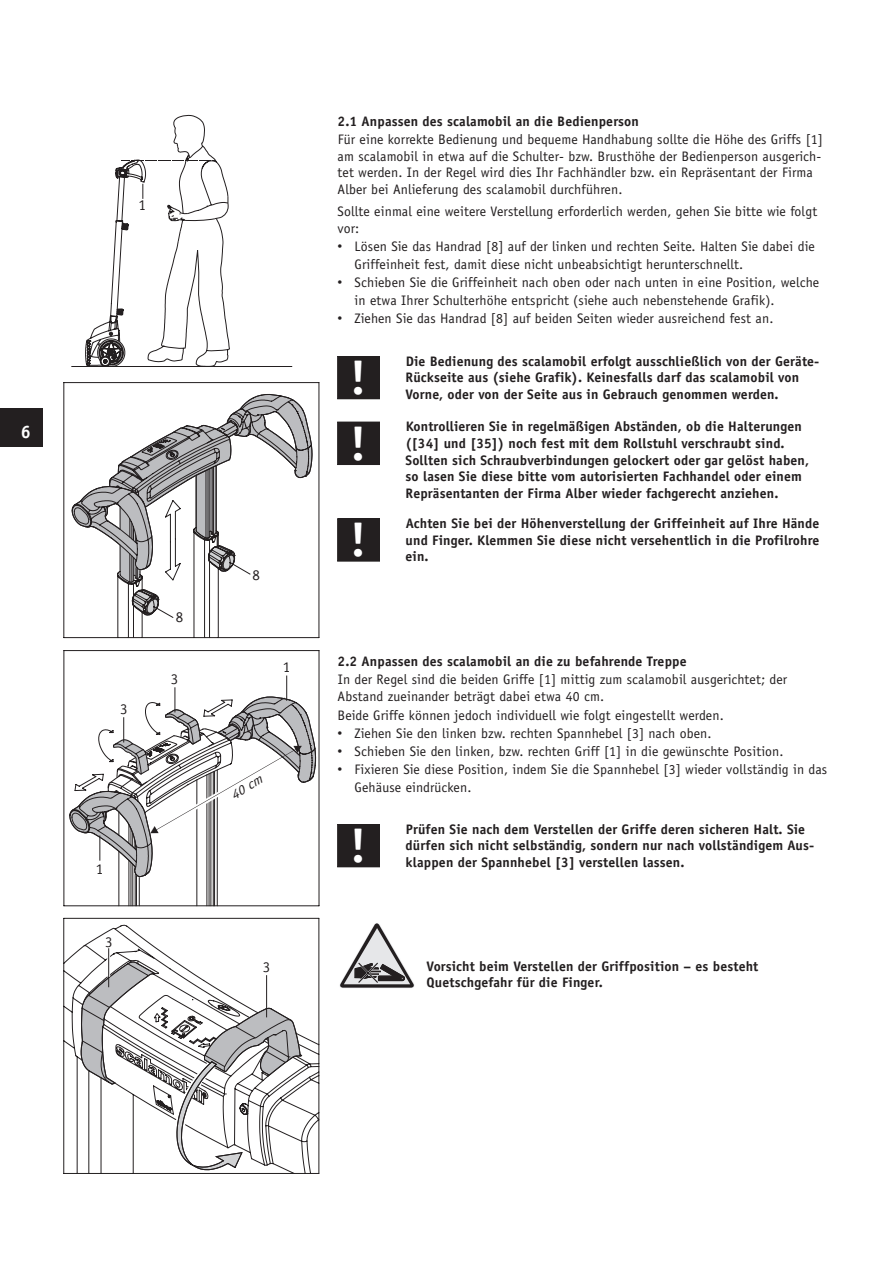
<style>
.page{position:relative;width:893px;height:1263px;background:#fff}
.page>*{position:absolute;margin:0;border:0;box-sizing:border-box;transform-origin:0 0}
.t1{font:700 47.55px/65.7px "Officina Sans";color:#fff}
.t2{font:700 18px "Officina Sans";color:#fff}
.t3{font:15.15px "Officina Sans LT";color:#231f20}
.t4{font:14.85px "Officina Sans LT";color:#231f20}
.t5{font:13.8px/16.5px "Officina Sans";letter-spacing:.01em;color:#231f20}
.t6{font:700 13.8px/16.5px "Officina Sans";letter-spacing:.01em;color:#231f20}
.t7{font:italic 13.35px "Officina Sans LT";color:#231f20;scale:1.04 1}
.s1{font-family:"Arial"}
</style>
<div class="page">
<div style="left:0;top:408px;width:43px;height:38px;background:#231f20"></div>
<svg style="left:71px;top:115px;width:222px;height:252px"></svg>
<svg style="left:85px;top:146px;width:144px;height:221px"></svg>
<svg style="left:63px;top:382px;width:256px;height:256px"></svg>
<svg style="left:72px;top:394px;width:241px;height:224px"></svg>
<div style="left:338px;top:356px;width:42px;height:43px;background:#231f20"></div>
<div style="left:338px;top:422px;width:42px;height:42px;background:#231f20"></div>
<div style="left:338px;top:422px;width:42px;height:43px;border:1px solid #231f20"></div>
<div style="left:338px;top:519px;width:42px;height:42px;background:#231f20"></div>
<div style="left:338px;top:518px;width:42px;height:43px;border:1px solid #231f20"></div>
<svg style="left:63px;top:650px;width:257px;height:256px"></svg>
<svg style="left:69px;top:675px;width:247px;height:202px"></svg>
<svg style="left:63px;top:918px;width:257px;height:256px"></svg>
<svg style="left:81px;top:961px;width:220px;height:209px"></svg>
<hr style="left:266px;top:975px;width:1px;height:42px;background:#231f20">
<hr style="left:107px;top:954px;width:3px;height:23px;background:#fff">
<hr style="left:108px;top:948px;width:1px;height:39px;background:#231f20">
<div style="left:338px;top:824px;width:42px;height:43px;background:#231f20"></div>
<svg style="left:339px;top:923px;width:76px;height:65px"></svg>
<h2 class="t2" style="left:21px;top:420px;width:12px">6</h2>
<p class="t3" style="left:138px;top:196px;width:9px">1</p>
<p class="t4" style="left:120px;top:700px;width:9px">3</p>
<p class="t4" style="left:176px;top:608px;width:9px">8</p>
<p class="t4" style="left:171px;top:670px;width:9px">3</p>
<p class="t4" style="left:96px;top:860px;width:9px">1</p>
<p class="t4" style="left:105px;top:933px;width:9px">3</p>
<p class="t4" style="left:253px;top:566px;width:9px">8</p>
<p class="t4" style="left:283px;top:659px;width:9px">1</p>
<p class="t7" style="left:228px;top:789px;width:34px;rotate:-31deg">40 cm</p>
<p class="t4" style="left:263px;top:958px;width:9px">3</p>
<p class="t6" style="left:338px;top:113px;width:303px">2.1 Anpassen des scalamobil an die Bedienperson</p>
<p class="t5" style="left:338px;top:131px;width:487px">Für eine korrekte Bedienung und bequeme Handhabung sollte die Höhe des Griffs [1] am scalamobil in etwa auf die Schulter- bzw. Brusthöhe der Bedienperson ausgerich&shy;tet werden. In der Regel wird dies Ihr Fachhändler bzw. ein Repräsentant der Firma Alber bei Anlieferung des scalamobil durchführen.</p>
<p class="t5" style="left:338px;top:203px;width:481px">Sollte einmal eine weitere Verstellung erforderlich werden, gehen Sie bitte wie folgt vor:</p>
<p class="t5" style="left:355px;top:237px;width:462px;line-height:18px;text-indent:-17px"><span class="s1">•</span> Lösen Sie das Handrad [8] auf der linken und rechten Seite. Halten Sie dabei die<br>Griffeinheit fest, damit diese nicht unbeabsichtigt herunterschnellt.</p>
<p class="t5" style="left:355px;top:273px;width:466px;line-height:18px;text-indent:-17px"><span class="s1">•</span> Schieben Sie die Griffeinheit nach oben oder nach unten in eine Position, welche in etwa Ihrer Schulterhöhe entspricht (siehe auch nebenstehende Grafik).</p>
<p class="t5" style="left:338px;top:310px;width:437px"><span class="s1">•</span> Ziehen Sie das Handrad [8] auf beiden Seiten wieder ausreichend fest an.</p>
<p class="t6" style="left:406px;top:352px;width:415px">Die Bedienung des scalamobil erfolgt ausschließlich von der Geräte-<br>Rückseite aus (siehe Grafik). Keinesfalls darf das scalamobil von<br>Vorne, oder von der Seite aus in Gebrauch genommen werden.</p>
<p class="t6" style="left:406px;top:418px;width:405px">Kontrollieren Sie in regelmäßigen Abständen, ob die Halterungen ([34] und [35]) noch fest mit dem Rollstuhl verschraubt sind.<br>Sollten sich Schraubverbindungen gelockert oder gar gelöst haben, so lasen Sie diese bitte vom autorisierten Fachhandel oder einem Repräsentanten der Firma Alber wieder fachgerecht anziehen.</p>
<p class="t6" style="left:406px;top:515px;width:415px;text-align:justify">Achten Sie bei der Höhenverstellung der Griffeinheit auf Ihre Hände und Finger. Klemmen Sie diese nicht versehentlich in die Profilrohre ein.</p>
<h1 class="t1" style="left:350px;top:344px;width:18px">! !</h1>
<h1 class="t1" style="left:350px;top:507px;width:18px">!</h1>
<p class="t6" style="left:338px;top:653px;width:351px">2.2 Anpassen des scalamobil an die zu befahrende Treppe</p>
<p class="t5" style="left:338px;top:671px;width:451px">In der Regel sind die beiden Griffe [1] mittig zum scalamobil ausgerichtet; der<br>Abstand zueinander beträgt dabei etwa 40 cm.</p>
<p class="t5" style="left:338px;top:707px;width:388px">Beide Griffe können jedoch individuell wie folgt eingestellt werden.</p>
<p class="t5" style="left:338px;top:725px;width:376px"><span class="s1">•</span> Ziehen Sie den linken bzw. rechten Spannhebel [3] nach oben.</p>
<p class="t5" style="left:338px;top:743px;width:447px"><span class="s1">•</span> Schieben Sie den linken, bzw. rechten Griff [1] in die gewünschte Position.</p>
<p class="t5" style="left:355px;top:760px;width:474px;line-height:18px;text-indent:-17px"><span class="s1">•</span> Fixieren Sie diese Position, indem Sie die Spannhebel [3] wieder vollständig in das<br>Gehäuse eindrücken.</p>
<p class="t6" style="left:406px;top:820px;width:410px">Prüfen Sie nach dem Verstellen der Griffe deren sicheren Halt. Sie dürfen sich nicht selbständig, sondern nur nach vollständigem Aus&shy;klappen der Spannhebel [3] verstellen lassen.</p>
<h1 class="t1" style="left:350px;top:812px;width:18px">!</h1>
<p class="t6" style="left:427px;top:957px;width:333px">Vorsicht beim Verstellen der Griffposition – es besteht<br>Quetschgefahr für die Finger.</p>
</div>
